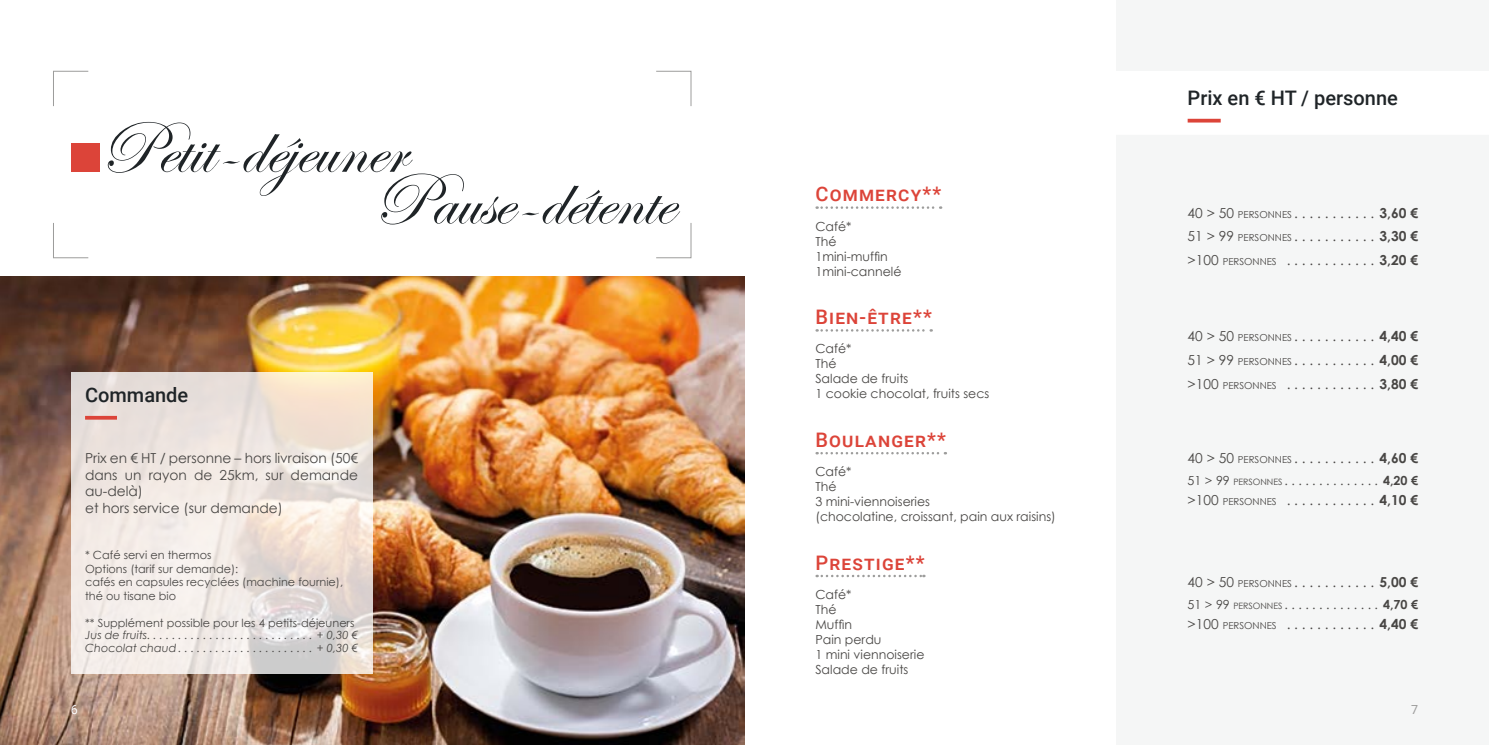
<style>
.page{position:relative;width:1489px;height:745px;background:#fff}
.page>*{position:absolute;margin:0;border:0;box-sizing:border-box;transform-origin:0 0}
.t1{font:75px "Edwardian Script ITC";color:#1f2427}
.t2{font:500 20px "Roboto";letter-spacing:.06em;color:#dc4439}
.t3{font:500 20px "Roboto";color:#1f2427}
.t4{font:13.75px/23.6px "Century Gothic";color:#484644;text-align:justify}
.t5{font:13.75px/16.5px "Century Gothic";color:#484644}
.t6{font:12.5px/15px "Century Gothic";color:#484644}
.t7{font:12.5px "Century Gothic";color:#484644}
.t8{font:12.5px "Roboto";color:#fff}
.t9{font:12.5px "Roboto";color:#9d9d9c}
.t10{font:11.25px/13.5px "Century Gothic";color:#484644}
.t11{font:italic 11.25px/12.5px "Century Gothic";color:#484644}
.s1{font-size:9.62px}
.s2{font-weight:700}
.s3{font-size:8.75px}
</style>
<div class="page">
<div style="left:1116px;top:0;width:372px;height:744px;background:#f5f6f6"></div>
<img style="left:0;top:276px;width:744px;height:468px">
<svg style="left:816px;top:206px;width:125px;height:3px"></svg>
<svg style="left:71px;top:372px;width:301px;height:301px;background:#ede4de"></svg>
<svg style="left:85px;top:415px;width:32px;height:4px"></svg>
<div style="left:71px;top:143px;width:28px;height:28px;background:#dc4439"></div>
<svg style="left:816px;top:329px;width:115px;height:2px"></svg>
<svg style="left:816px;top:452px;width:129px;height:2px"></svg>
<svg style="left:816px;top:574px;width:108px;height:3px"></svg>
<hr style="left:1187px;top:119px;width:33px;height:3px;background:#dc4439">
<svg style="left:53px;top:71px;width:36px;height:36px"></svg>
<svg style="left:53px;top:223px;width:36px;height:35px"></svg>
<svg style="left:656px;top:71px;width:35px;height:35px"></svg>
<svg style="left:656px;top:223px;width:35px;height:35px"></svg>
<h1 class="t1" style="left:99px;top:107px;width:308px">Petit-déjeuner</h1>
<h1 class="t1" style="left:373px;top:159px;width:302px">Pause-détente</h1>
<h2 class="t3" style="left:85px;top:380px;width:105px">Commande</h2>
<p class="t5" style="left:85px;top:449px;width:274px">Prix en € HT / personne – hors livraison (50€ dans un rayon de 25km, sur demande au-delà)<br>et hors service (sur demande)</p>
<p class="t10" style="left:85px;top:548px;width:259px">* Café servi en thermos<br>Options (tarif sur demande):<br>cafés en capsules recyclées (machine fournie), thé ou tisane bio</p>
<p class="t10" style="left:85px;top:615px;width:271px">** Supplément possible pour les 4 petits-déjeuners</p>
<p class="t11" style="left:85px;top:628px;width:274px">Jus de fruits . . . . . . . . . . . . . . . . . . . . . . . . . . . + 0,30 €<br>Chocolat chaud . . . . . . . . . . . . . . . . . . . . . . + 0,30 €</p>
<h2 class="t2" style="left:815px;top:180px;width:127px">Commercy**</h2>
<p class="t6" style="left:815px;top:218px;width:88px">Café*<br>Thé<br>1mini-muffin<br>1mini-cannelé</p>
<h2 class="t2" style="left:815px;top:303px;width:118px">Bien-être**</h2>
<p class="t6" style="left:815px;top:341px;width:175px">Café*<br>Thé<br>Salade de fruits<br>1 cookie chocolat, fruits secs</p>
<h2 class="t2" style="left:815px;top:425px;width:132px">Boulanger**</h2>
<p class="t6" style="left:815px;top:463px;width:242px">Café*<br>Thé<br>3 mini-viennoiseries<br>(chocolatine, croissant, pain aux raisins)</p>
<h2 class="t2" style="left:815px;top:548px;width:111px">Prestige**</h2>
<p class="t6" style="left:815px;top:586px;width:111px">Café*<br>Thé<br>Muffin<br>Pain perdu<br>1 mini viennoiserie<br>Salade de fruits</p>
<h2 class="t3" style="left:1187px;top:83px;width:212px">Prix en € HT / personne</h2>
<p class="t4" style="left:1187px;top:201px;width:232px">40 &gt; 50 <span class="s1">PERSONNES</span> . . . . . . . . . . . <span class="s2">3,60 € </span>51 &gt; 99 <span class="s1">PERSONNES</span> . . . . . . . . . . . <span class="s2">3,30 € </span>&gt;100 <span class="s1">PERSONNES</span> . . . . . . . . . . . . <span class="s2">3,20 €</span></p>
<p class="t4" style="left:1187px;top:324px;width:232px">40 &gt; 50 <span class="s1">PERSONNES</span> . . . . . . . . . . . <span class="s2">4,40 € </span>51 &gt; 99 <span class="s1">PERSONNES</span> . . . . . . . . . . . <span class="s2">4,00 € </span>&gt;100 <span class="s1">PERSONNES</span> . . . . . . . . . . . . <span class="s2">3,80 €</span></p>
<p class="t4" style="left:1187px;top:446px;width:232px">40 &gt; 50 <span class="s1">PERSONNES</span> . . . . . . . . . . . <span class="s2">4,60 €</span></p>
<p class="t7" style="left:1187px;top:471px;width:232px">51 &gt; 99 <span class="s3">PERSONNES</span> .............. <span class="s2">4,20 €</span></p>
<p class="t4" style="left:1187px;top:488px;width:232px">&gt;100 <span class="s1">PERSONNES</span> . . . . . . . . . . . . <span class="s2">4,10 €</span></p>
<p class="t4" style="left:1187px;top:569px;width:232px">40 &gt; 50 <span class="s1">PERSONNES</span> . . . . . . . . . . . <span class="s2">5,00 €</span></p>
<p class="t7" style="left:1187px;top:595px;width:232px">51 &gt; 99 <span class="s3">PERSONNES</span> .............. <span class="s2">4,70 €</span></p>
<p class="t4" style="left:1187px;top:611px;width:232px">&gt;100 <span class="s1">PERSONNES</span> . . . . . . . . . . . . <span class="s2">4,40 €</span></p>
<p class="t8" style="left:71px;top:700px;width:9px">6</p>
<p class="t9" style="left:1410px;top:700px;width:9px">7</p>
</div>
